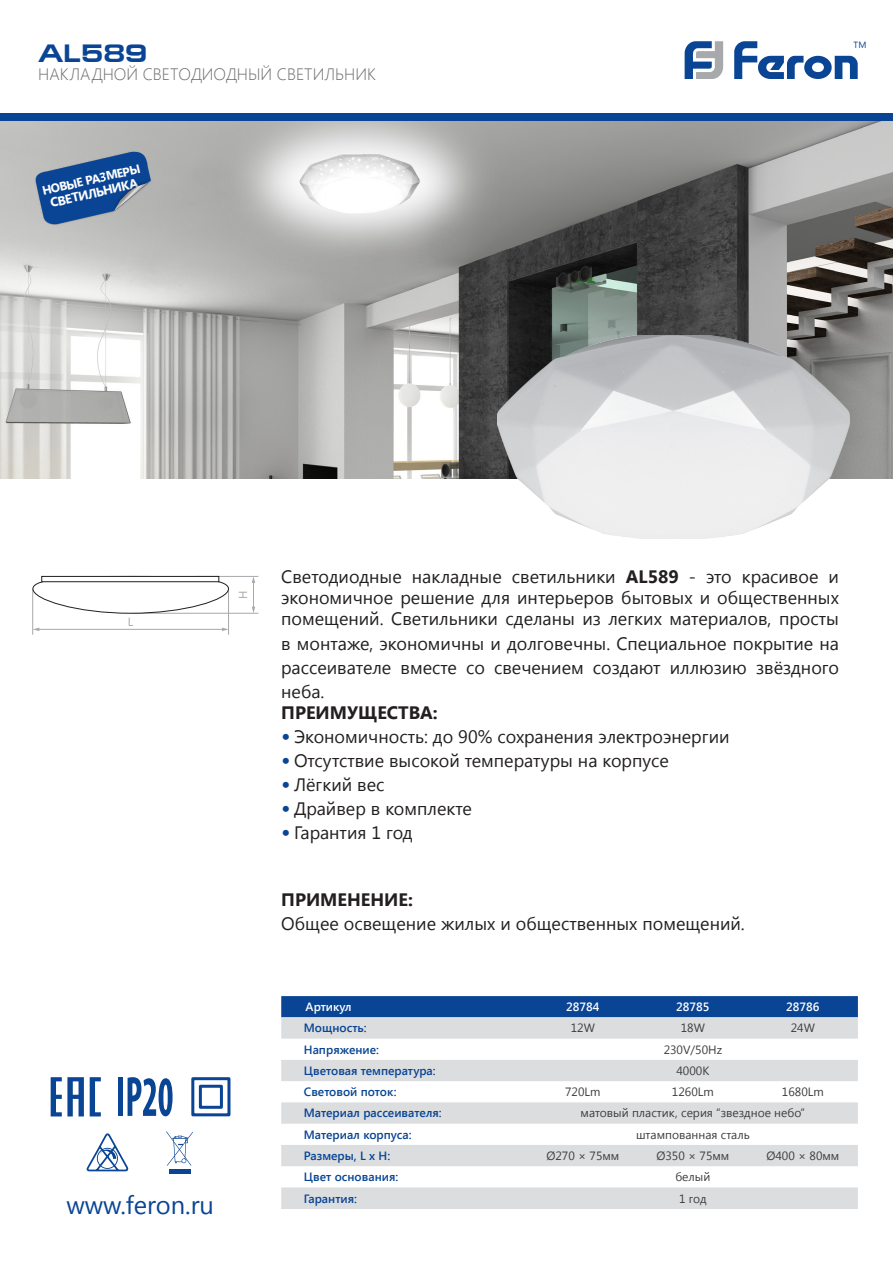
<style>
.page{position:relative;width:893px;height:1263px;background:#fff}
.page>*{position:absolute;margin:0;border:0;box-sizing:border-box;transform-origin:0 0}
.t1{font:25.5px "Segoe UI";color:#094594}
.t2{font:700 25.5px "Europe Ext";color:#094594}
.t3{font:18px/21px "Segoe UI";color:#231f20;text-align:justify}
.t4{font:700 18px "Segoe UI";color:#231f20}
.t5{font:300 16.5px "Segoe UI";color:#6c6d70}
.t6{font:700 12.75px "Segoe UI";color:#fff}
.t7{font:700 12.3px "Segoe UI";color:#fff}
.t8{font:12px "Segoe UI";color:#3e3e3f}
.t9{font:600 12px "Segoe UI";color:#094594}
.t10{font:600 12px "Segoe UI";color:#fff}
.t11{font:11.7px "Segoe UI";color:#a8a9ad}
.t12{font:9px "Segoe UI";color:#094594}
.s1{font-weight:700}
.s2{font-weight:700;font-size:22.5px;color:#094594}
</style>
<div class="page">
<div style="left:281px;top:996px;width:577px;height:21px;background:#094594"></div>
<svg style="left:281px;top:1017px;width:577px;height:192px;fill:#dcdddf"></svg>
<svg style="left:685px;top:41px;width:38px;height:38px"></svg>
<svg style="left:734px;top:41px;width:124px;height:38px"></svg>
<img style="left:0;top:120px;width:893px;height:359px">
<div style="left:0;top:113px;width:893px;height:7px;background:#094594"></div>
<svg style="left:90px;top:1077px;width:11px;height:39px"></svg>
<svg style="left:51px;top:1077px;width:33px;height:39px"></svg>
<hr style="left:169px;top:1169px;width:21px;height:4px;background:#094594">
<svg style="left:166px;top:1131px;width:27px;height:35px"></svg>
<svg style="left:86px;top:1133px;width:43px;height:39px"></svg>
<img style="left:497px;top:336px;width:352px;height:203px">
<hr style="left:119px;top:1077px;width:4px;height:39px;background:#094594">
<svg style="left:128px;top:1077px;width:45px;height:39px"></svg>
<svg style="left:191px;top:1077px;width:40px;height:40px"></svg>
<hr style="left:32px;top:589px;width:1px;height:46px;background:#a8a9ad">
<hr style="left:228px;top:589px;width:1px;height:46px;background:#a8a9ad">
<hr style="left:132px;top:613px;width:126px;height:1px;background:#a8a9ad">
<svg style="left:252px;top:577px;width:3px;height:36px"></svg>
<hr style="left:195px;top:576px;width:63px;height:1px;background:#a8a9ad">
<hr style="left:38px;top:629px;width:185px;height:1px;background:#a8a9ad">
<svg style="left:33px;top:628px;width:6px;height:3px"></svg>
<svg style="left:222px;top:628px;width:6px;height:3px"></svg>
<svg style="left:32px;top:575px;width:197px;height:39px"></svg>
<div style="left:42px;top:576px;width:177px;height:6px;background:#fff"></div>
<div style="left:41px;top:576px;width:178px;height:6px;border:1px solid #231f20"></div>
<img style="left:33px;top:147px;width:125px;height:82px">
<img style="left:151px;top:174px;width:10px;height:41px">
<svg style="left:33px;top:151px;width:118px;height:74px;background:#4c71a0"></svg>
<p class="t2" style="left:38px;top:39px;width:110px">AL589</p>
<p class="t5" style="left:38px;top:62px;width:339px">НАКЛАДНОЙ СВЕТОДИОДНЫЙ СВЕТИЛЬНИК</p>
<p class="t7" style="left:40px;top:182px;width:102px;rotate:-13deg">НОВЫЕ РАЗМЕРЫ</p>
<p class="t6" style="left:49px;top:194px;width:91px;rotate:-13deg">СВЕТИЛЬНИКА</p>
<p class="t12" style="left:854px;top:38px;width:14px">TM</p>
<p class="t11" style="left:128px;top:614px;width:7px">L</p>
<p class="t11" style="left:235px;top:599px;width:10px;rotate:-90deg">H</p>
<p class="t1" style="left:66px;top:1187px;width:149px">www.feron.ru</p>
<p class="t3" style="left:281px;top:566px;width:559px">Светодиодные накладные светильники <span class="s1">AL589</span> - это красивое и экономичное решение для интерьеров бытовых и общественных помещений. Светильники сделаны из легких материалов, просты</p>
<p class="t3" style="left:281px;top:630px;width:559px;line-height:24px">в монтаже, экономичны и долговечны. Специальное покрытие на рассеивателе вместе со свечением создают иллюзию звёздного неба.</p>
<p class="t4" style="left:281px;top:700px;width:158px">ПРЕИМУЩЕСТВА:</p>
<p class="t3" style="left:281px;top:725px;width:450px"><span class="s2">•</span> Экономичность: до 90% сохранения электроэнергии</p>
<p class="t3" style="left:281px;top:749px;width:389px"><span class="s2">•</span> Отсутствие высокой температуры на корпусе</p>
<p class="t3" style="left:281px;top:773px;width:105px"><span class="s2">•</span> Лёгкий вес</p>
<p class="t3" style="left:281px;top:797px;width:192px"><span class="s2">•</span> Драйвер в комплекте</p>
<p class="t3" style="left:281px;top:821px;width:133px"><span class="s2">•</span> Гарантия 1 год</p>
<p class="t4" style="left:281px;top:887px;width:133px">ПРИМЕНЕНИЕ:</p>
<p class="t3" style="left:281px;top:912px;width:465px">Общее освещение жилых и общественных помещений.</p>
<p class="t10" style="left:306px;top:998px;width:48px">Артикул</p>
<p class="t10" style="left:566px;top:998px;width:35px">28784</p>
<p class="t10" style="left:676px;top:998px;width:35px">28785</p>
<p class="t10" style="left:786px;top:998px;width:35px">28786</p>
<p class="t9" style="left:304px;top:1020px;width:64px">Мощность:</p>
<p class="t8" style="left:571px;top:1020px;width:26px">12W</p>
<p class="t8" style="left:681px;top:1020px;width:26px">18W</p>
<p class="t8" style="left:791px;top:1020px;width:26px">24W</p>
<p class="t9" style="left:304px;top:1041px;width:77px">Напряжение:</p>
<p class="t8" style="left:664px;top:1041px;width:60px">230V/50Hz</p>
<p class="t9" style="left:304px;top:1062px;width:133px">Цветовая температура:</p>
<p class="t8" style="left:676px;top:1062px;width:34px">4000K</p>
<p class="t9" style="left:304px;top:1083px;width:94px">Световой поток:</p>
<p class="t8" style="left:565px;top:1083px;width:37px">720Lm</p>
<p class="t8" style="left:672px;top:1083px;width:43px">1260Lm</p>
<p class="t8" style="left:782px;top:1083px;width:43px">1680Lm</p>
<p class="t9" style="left:304px;top:1105px;width:139px">Материал рассеивателя:</p>
<p class="t8" style="left:581px;top:1105px;width:226px">матовый пластик, серия “звездное небо”</p>
<p class="t9" style="left:304px;top:1126px;width:109px">Материал корпуса:</p>
<p class="t8" style="left:636px;top:1126px;width:115px">штампованная сталь</p>
<p class="t9" style="left:304px;top:1147px;width:88px">Размеры, L x H:</p>
<p class="t8" style="left:546px;top:1147px;width:75px">Ø270 × 75мм</p>
<p class="t8" style="left:656px;top:1147px;width:75px">Ø350 × 75мм</p>
<p class="t8" style="left:766px;top:1147px;width:75px">Ø400 × 80мм</p>
<p class="t9" style="left:304px;top:1168px;width:96px">Цвет основания:</p>
<p class="t8" style="left:675px;top:1168px;width:37px">белый</p>
<p class="t9" style="left:304px;top:1190px;width:55px">Гарантия:</p>
<p class="t8" style="left:679px;top:1190px;width:29px">1 год</p>
</div>
